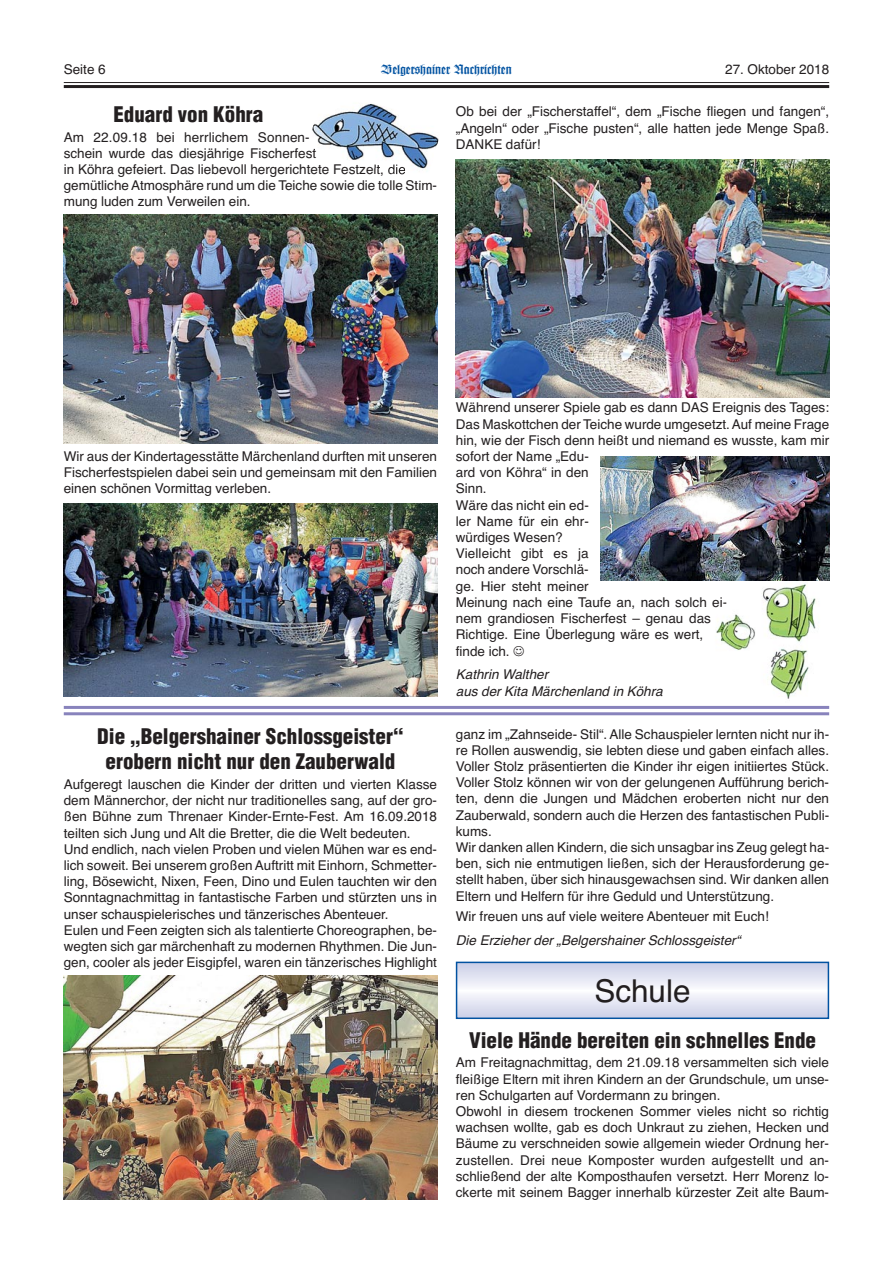
<style>
.page{position:relative;width:893px;height:1263px;background:#fff}
.page>*{position:absolute;margin:0;border:0;box-sizing:border-box;transform-origin:0 0}
.t1{font:31.5px "Helvetica";color:#231f20}
.t2{font:900 condensed 21px/25.2px "Helvetica";color:#231f20;text-align:center}
.t3{font:13.5px/16.2px "Helvetica";color:#231f20}
.t4{font:italic 13.5px/16.2px "Helvetica";color:#231f20}
.t5{font:13.5px "Wilhelm Klingspor Gotisch";color:#0152a1;scale:1.2 1}
</style>
<div class="page">
<hr style="left:64px;top:82px;width:765px;height:1px;background:#231f20">
<hr style="left:64px;top:85px;width:765px;height:3px;background:#231f20">
<img style="left:306px;top:88px;width:137px;height:94px">
<img style="left:456px;top:159px;width:373px;height:239px">
<img style="left:64px;top:215px;width:373px;height:228px">
<img style="left:692px;top:550px;width:138px;height:166px">
<img style="left:64px;top:504px;width:373px;height:192px">
<img style="left:601px;top:457px;width:228px;height:124px">
<hr style="left:64px;top:706px;width:765px;height:3px;background:#8883bc">
<hr style="left:64px;top:712px;width:765px;height:3px;background:#8883bc">
<img style="left:64px;top:975px;width:373px;height:224px">
<svg style="left:459px;top:965px;width:367px;height:51px"></svg>
<div style="left:456px;top:962px;width:373px;height:57px;border:2px solid #0152a1"></div>
<p class="t3" style="left:64px;top:62px;width:43px">Seite 6</p>
<p class="t5" style="left:381px;top:64px;width:110px">Belgershainer Nachrichten</p>
<p class="t3" style="left:725px;top:62px;width:105px">27. Oktober 2018</p>
<h2 class="t2" style="left:113px;top:102px;width:151px">Eduard von Köhra</h2>
<p class="t3" style="left:64px;top:130px;width:375px">Am 22.09.18 bei herrlichem Sonnen-<br>schein wurde das diesjährige Fischerfest<br>in Köhra gefeiert. Das liebevoll hergerichtete Festzelt, die gemütliche Atmosphäre rund um die Teiche sowie die tolle Stim&shy;mung luden zum Verweilen ein.</p>
<p class="t3" style="left:456px;top:105px;width:375px;text-align:justify">Ob bei der „Fischerstaffel“, dem „Fische fliegen und fangen“, „Angeln“ oder „Fische pusten“, alle hatten jede Menge Spaß.<br>DANKE dafür!</p>
<p class="t3" style="left:64px;top:449px;width:375px;text-align:justify">Wir aus der Kindertagesstätte Märchenland durften mit unseren Fischerfestspielen dabei sein und gemeinsam mit den Familien einen schönen Vormittag verleben.</p>
<h2 class="t2" style="left:97px;top:724px;width:308px">Die „Belgershainer Schlossgeister“ erobern nicht nur den Zauberwald</h2>
<p class="t3" style="left:64px;top:777px;width:375px">Aufgeregt lauschen die Kinder der dritten und vierten Klasse dem Männerchor, der nicht nur traditionelles sang, auf der gro&shy;ßen Bühne zum Threnaer Kinder-Ernte-Fest. Am 16.09.2018 teilten sich Jung und Alt die Bretter, die die Welt bedeuten.<br>Und endlich, nach vielen Proben und vielen Mühen war es end&shy;lich soweit. Bei unserem großen Auftritt mit Einhorn, Schmetter&shy;ling, Bösewicht, Nixen, Feen, Dino und Eulen tauchten wir den Sonntagnachmittag in fantastische Farben und stürzten uns in unser schauspielerisches und tänzerisches Abenteuer.<br>Eulen und Feen zeigten sich als talentierte Choreographen, be&shy;wegten sich gar märchenhaft zu modernen Rhythmen. Die Jun&shy;gen, cooler als jeder Eisgipfel, waren ein tänzerisches Highlight</p>
<p class="t3" style="left:456px;top:401px;width:375px">Während unserer Spiele gab es dann DAS Ereignis des Tages:<br>Das Maskottchen der Teiche wurde umgesetzt. Auf meine Frage hin, wie der Fisch denn heißt und niemand es wusste, kam mir sofort der Name „Edu-<br>ard von Köhra“ in den<br>Sinn.<br>Wäre das nicht ein ed-<br>ler Name für ein ehr-<br>würdiges Wesen?<br>Vielleicht gibt es ja<br>noch andere Vorschlä-<br>ge. Hier steht meiner<br>Meinung nach eine Taufe an, nach solch ei-<br>nem grandiosen Fischerfest – genau das<br>Richtige. Eine Überlegung wäre es wert,<br>finde ich. ☺</p>
<p class="t4" style="left:456px;top:668px;width:208px">Kathrin Walther<br>aus der Kita Märchenland in Köhra</p>
<p class="t3" style="left:456px;top:727px;width:375px">ganz im „Zahnseide- Stil“. Alle Schauspieler lernten nicht nur ih&shy;re Rollen auswendig, sie lebten diese und gaben einfach alles.<br>Voller Stolz präsentierten die Kinder ihr eigen initiiertes Stück.<br>Voller Stolz können wir von der gelungenen Aufführung berich&shy;ten, denn die Jungen und Mädchen eroberten nicht nur den Zauberwald, sondern auch die Herzen des fantastischen Publi&shy;kums.<br>Wir danken allen Kindern, die sich unsagbar ins Zeug gelegt ha&shy;ben, sich nie entmutigen ließen, sich der Herausforderung ge&shy;stellt haben, über sich hinausgewachsen sind. Wir danken allen Eltern und Helfern für ihre Geduld und Unterstützung.</p>
<p class="t3" style="left:456px;top:910px;width:314px">Wir freuen uns auf viele weitere Abenteuer mit Euch!</p>
<p class="t4" style="left:456px;top:933px;width:286px">Die Erzieher der „Belgershainer Schlossgeister“</p>
<h1 class="t1" style="left:594px;top:980px;width:98px">Schule</h1>
<h2 class="t2" style="left:469px;top:1027px;width:348px">Viele Hände bereiten ein schnelles Ende</h2>
<p class="t3" style="left:456px;top:1056px;width:375px">Am Freitagnachmittag, dem 21.09.18 versammelten sich viele fleißige Eltern mit ihren Kindern an der Grundschule, um unse&shy;ren Schulgarten auf Vordermann zu bringen.<br>Obwohl in diesem trockenen Sommer vieles nicht so richtig wachsen wollte, gab es doch Unkraut zu ziehen, Hecken und Bäume zu verschneiden sowie allgemein wieder Ordnung her&shy;zustellen. Drei neue Komposter wurden aufgestellt und an&shy;schließend der alte Komposthaufen versetzt. Herr Morenz lo&shy;ckerte mit seinem Bagger innerhalb kürzester Zeit alte Baum-</p>
</div>
